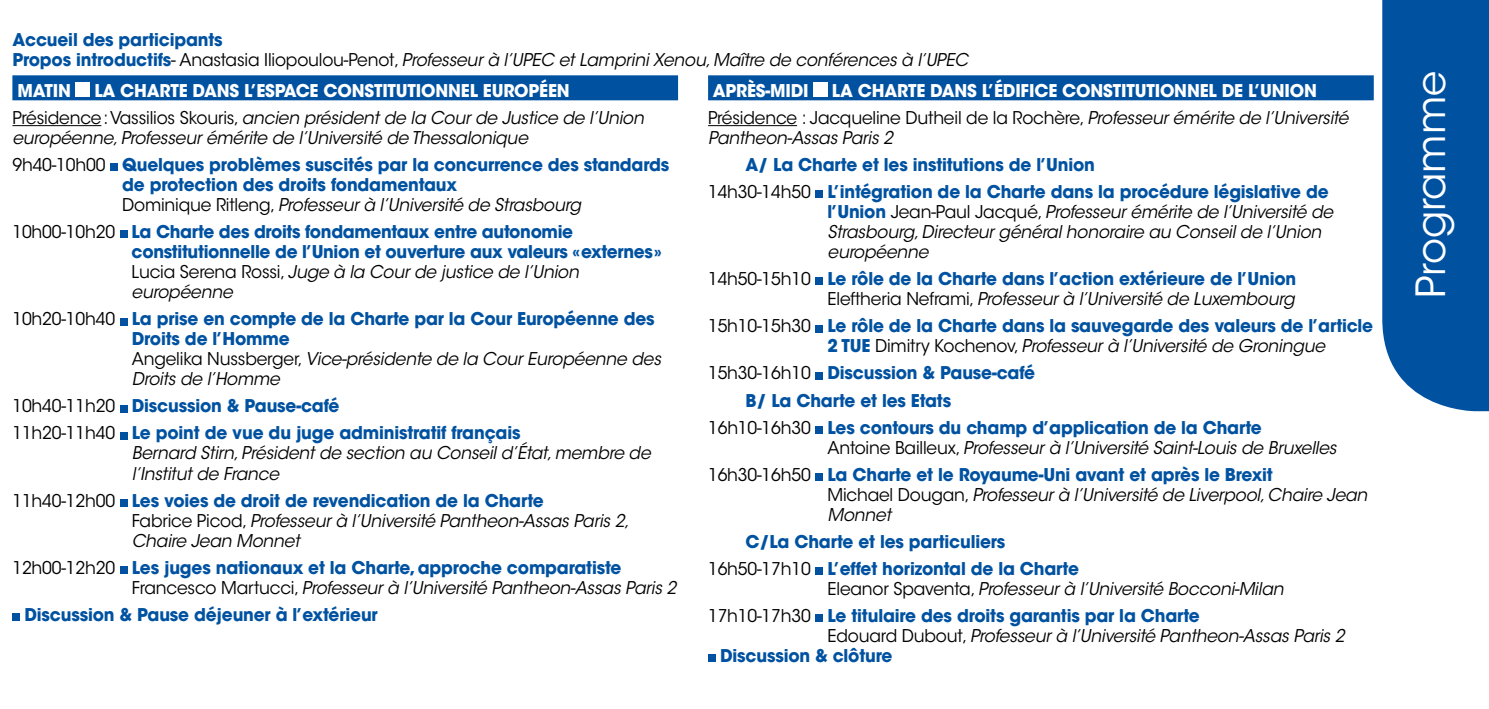
<style>
.page{position:relative;width:1489px;height:709px;background:#fff}
.page>*{position:absolute;margin:0;border:0;box-sizing:border-box;transform-origin:0 0}
.t1{font:40px "ITC Avant Garde Std";color:#fff}
.t2{font:700 17.5px/20px "ITC Avant Garde Std";letter-spacing:-.01em;color:#0052a1}
.t3{font:italic 17.5px/20px "ITC Avant Garde Std";letter-spacing:-.01em;color:#000}
.t4{font:700 17.5px/27px "ITC Avant Garde Std";letter-spacing:-.01em;color:#fff;text-align:center}
.s1{font-weight:700;font-style:normal;color:#0052a1}
.s2{font-style:normal}
.s3{font-weight:400;color:#000}
.s4{font-weight:400;font-style:italic;color:#000}
</style>
<div class="page">
<div style="left:1382px;top:0;width:106px;height:411px;background:#0052a1"></div>
<div style="left:12px;top:75px;width:666px;height:25px;background:#0052a1"></div>
<hr style="left:12px;top:125px;width:89px;height:1px;background:#000">
<div style="left:76px;top:83px;width:14px;height:14px;background:#fff"></div>
<div style="left:110px;top:163px;width:8px;height:8px;background:#0052a1"></div>
<div style="left:120px;top:231px;width:7px;height:7px;background:#0052a1"></div>
<div style="left:120px;top:318px;width:7px;height:7px;background:#0052a1"></div>
<div style="left:120px;top:405px;width:7px;height:7px;background:#0052a1"></div>
<div style="left:120px;top:432px;width:7px;height:7px;background:#0052a1"></div>
<div style="left:120px;top:499px;width:7px;height:7px;background:#0052a1"></div>
<div style="left:120px;top:566px;width:7px;height:7px;background:#0052a1"></div>
<div style="left:12px;top:613px;width:8px;height:8px;background:#0052a1"></div>
<div style="left:708px;top:75px;width:665px;height:25px;background:#0052a1"></div>
<hr style="left:708px;top:125px;width:89px;height:1px;background:#000">
<div style="left:813px;top:83px;width:14px;height:14px;background:#fff"></div>
<div style="left:815px;top:191px;width:8px;height:7px;background:#0052a1"></div>
<div style="left:815px;top:278px;width:8px;height:7px;background:#0052a1"></div>
<div style="left:815px;top:325px;width:8px;height:7px;background:#0052a1"></div>
<div style="left:815px;top:372px;width:8px;height:7px;background:#0052a1"></div>
<div style="left:815px;top:426px;width:8px;height:7px;background:#0052a1"></div>
<div style="left:815px;top:473px;width:8px;height:8px;background:#0052a1"></div>
<div style="left:815px;top:567px;width:8px;height:8px;background:#0052a1"></div>
<div style="left:815px;top:614px;width:8px;height:8px;background:#0052a1"></div>
<div style="left:708px;top:654px;width:7px;height:8px;background:#0052a1"></div>
<p class="t3" style="left:12px;top:30px;width:957px"><span class="s1">Accueil des participants<br>Propos introductifs</span><span class="s2">- Anastasia Iliopoulou-Penot,</span> Professeur à l’UPEC et Lamprini Xenou, Maître de conférences à l’UPEC</p>
<p class="t4" style="left:12px;top:77px;width:633px">LA CHARTE DANS L’ESPACE CONSTITUTIONNEL EUROPÉEN<br><span class="s3">Présidence: Vassilios Skouris,</span> <span class="s4">ancien président de la Cour de Justice de l’Union</span></p>
<p class="t3" style="left:12px;top:124px;width:658px;line-height:27px">européenne, Professeur émérite de l’Université de Thessalonique<br><span class="s2">9h40-10h00</span> <span class="s1">Quelques problèmes suscités par la concurrence des standards</span></p>
<p class="t3" style="left:122px;top:175px;width:460px"><span class="s1">de protection des droits fondamentaux<br></span><span class="s2">Dominique Ritleng,</span> Professeur à l’Université de Strasbourg</p>
<p class="t2" style="left:132px;top:221px;width:531px;text-indent:-119px"><span class="s3">10h00-10h20</span> La Charte des droits fondamentaux entre autonomie constitutionnelle de l’Union et ouverture aux valeurs «externes» <span class="s3">Lucia Serena Rossi,</span> <span class="s4">Juge à la Cour de justice de l’Union européenne</span></p>
<p class="t2" style="left:132px;top:309px;width:530px;text-indent:-119px"><span class="s3">10h20-10h40</span> La prise en compte de la Charte par la Cour Européenne des Droits de l’Homme<br><span class="s3">Angelika Nussberger,</span> <span class="s4">Vice-présidente de la Cour Européenne des Droits de l’Homme</span></p>
<p class="t2" style="left:12px;top:392px;width:509px;line-height:27px"><span class="s3">10h40-11h20</span> Discussion &amp; Pause-café<br><span class="s3">11h20-11h40</span> Le point de vue du juge administratif français</p>
<p class="t3" style="left:132px;top:443px;width:520px">Bernard Stirn, Président de section au Conseil d’État, membre de l’Institut de France</p>
<p class="t3" style="left:132px;top:490px;width:499px;text-indent:-119px"><span class="s2">11h40-12h00</span> <span class="s1">Les voies de droit de revendication de la Charte<br></span><span class="s2">Fabrice Picod,</span> Professeur à l’Université Pantheon-Assas Paris 2,<br>Chaire Jean Monnet</p>
<p class="t2" style="left:132px;top:557px;width:546px;text-indent:-119px"><span class="s3">12h00-12h20</span> Les juges nationaux et la Charte, approche comparatiste<br><span class="s3">Francesco Martucci,</span> <span class="s4">Professeur à l’Université Pantheon-Assas Paris 2</span></p>
<p class="t2" style="left:24px;top:604px;width:355px">Discussion &amp; Pause déjeuner à l’extérieur</p>
<p class="t4" style="left:17px;top:77px;width:55px">MATIN</p>
<p class="t4" style="left:708px;top:77px;width:642px;text-align:left;text-indent:124px">LA CHARTE DANS L’ÉDIFICE CONSTITUTIONNEL DE L’UNION<br><span class="s3">Présidence : Jacqueline Dutheil de la Rochère,</span> <span class="s4">Professeur émérite de l’Université</span></p>
<p class="t3" style="left:708px;top:128px;width:186px">Pantheon-Assas Paris 2</p>
<p class="t2" style="left:708px;top:151px;width:622px;line-height:27px;text-indent:37px">A/ La Charte et les institutions de l’Union<br><span class="s3">14h30-14h50</span> L’intégration de la Charte dans la procédure législative de</p>
<p class="t3" style="left:827px;top:202px;width:507px"><span class="s1">l’Union</span> <span class="s2">Jean-Paul Jacqué,</span> Professeur émérite de l’Université de<br>Strasbourg, Directeur général honoraire au Conseil de l’Union européenne</p>
<p class="t2" style="left:708px;top:269px;width:589px;text-align:right"><span class="s3">14h50-15h10</span> Le rôle de la Charte dans l’action extérieure de l’Union<br><span class="s3">Eleftheria Neframi,</span> <span class="s4">Professeur à l’Université de Luxembourg</span></p>
<p class="t2" style="left:827px;top:316px;width:547px;text-indent:-119px"><span class="s3">15h10-15h30</span> Le rôle de la Charte dans la sauvegarde des valeurs de l’article<br>2 TUE <span class="s3">Dimitry Kochenov,</span> <span class="s4">Professeur à l’Université de Groningue</span></p>
<p class="t2" style="left:708px;top:363px;width:328px"><span class="s3">15h30-16h10</span> Discussion &amp; Pause-café</p>
<p class="t2" style="left:745px;top:390px;width:207px">B/ La Charte et les Etats</p>
<p class="t2" style="left:708px;top:417px;width:555px"><span class="s3">16h10-16h30</span> Les contours du champ d’application de la Charte</p>
<p class="t3" style="left:708px;top:434px;width:630px;line-height:27px;text-indent:119px"><span class="s2">Antoine Bailleux,</span> Professeur à l’Université Saint-Louis de Bruxelles<br><span class="s2">16h30-16h50</span> <span class="s1">La Charte et le Royaume-Uni avant et après le Brexit</span></p>
<p class="t3" style="left:827px;top:485px;width:541px"><span class="s2">Michael Dougan,</span> Professeur à l’Université de Liverpool, Chaire Jean<br>Monnet</p>
<p class="t2" style="left:708px;top:528px;width:372px;line-height:27px;text-indent:37px">C/La Charte et les particuliers<br><span class="s3">16h50-17h10</span> L’effet horizontal de la Charte</p>
<p class="t2" style="left:708px;top:575px;width:577px;line-height:27px;text-indent:119px"><span class="s3">Eleanor Spaventa,</span> <span class="s4">Professeur à l’Université Bocconi-Milan<br></span><span class="s3">17h10-17h30</span> Le titulaire des droits garantis par la Charte</p>
<p class="t3" style="left:720px;top:626px;width:626px;text-indent:107px"><span class="s2">Edouard Dubout,</span> Professeur à l’Université Pantheon-Assas Paris 2<br><span class="s1">Discussion &amp; clôture</span></p>
<p class="t4" style="left:712px;top:77px;width:97px">APRÈS-MIDI</p>
<h1 class="t1" style="left:1406px;top:298px;width:228px;rotate:-90deg">Programme</h1>
</div>
